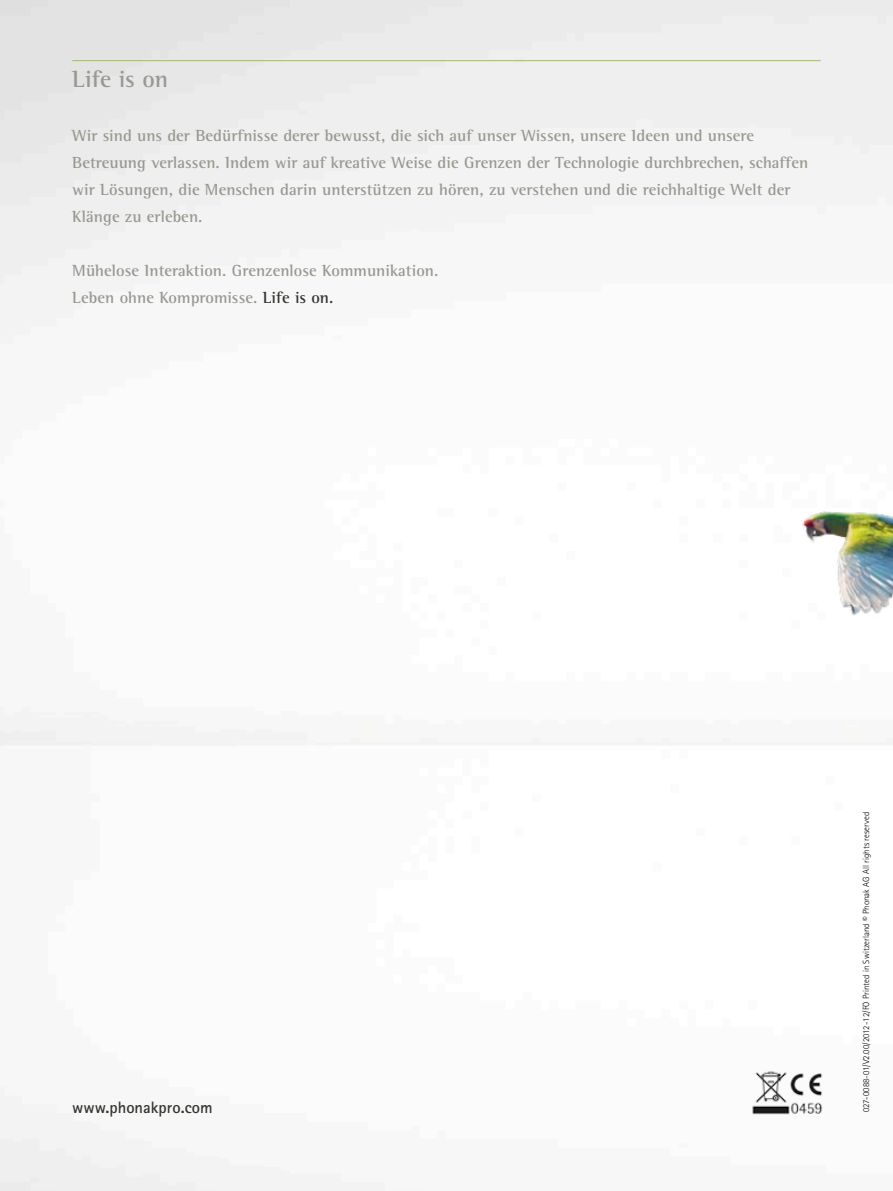
<style>
.page{position:relative;width:893px;height:1191px;background:#fff}
.page>*{position:absolute;margin:0;border:0;box-sizing:border-box;transform-origin:0 0}
.t1{font:700 24px "Rotis Semi Serif Pro";color:#999991}
.t2{font:700 16.5px/27px "Rotis Semi Serif Pro";letter-spacing:.005em;color:#999991}
.t3{font:700 16.5px "Rotis Sans Serif Pro";letter-spacing:.005em;color:#353530}
.t4{font:300 9px "Rotis Sans Serif Pro";letter-spacing:.005em;color:#000}
.s1{color:#353530}
</style>
<div class="page">
<img style="left:763px;top:499px;width:130px;height:127px">
<hr style="left:72px;top:60px;width:749px;height:1px;background:#99c74b">
<img style="left:750px;top:1066px;width:41px;height:52px">
<img style="left:790px;top:1072px;width:37px;height:42px">
<h1 class="t1" style="left:72px;top:64px;width:97px">Life is on</h1>
<p class="t2" style="left:72px;top:122px;width:737px">Wir sind uns der Bedürfnisse derer bewusst, die sich auf unser Wissen, unsere Ideen und unsere Betreuung verlassen. Indem wir auf kreative Weise die Grenzen der Technologie durchbrechen, schaffen wir Lösungen, die Menschen darin unterstützen zu hören, zu verstehen und die reichhaltige Welt der Klänge zu erleben.</p>
<p class="t2" style="left:72px;top:256px;width:368px">Mühelose Interaktion. Grenzenlose Kommunikation.<br>Leben ohne Kompromisse. <span class="s1">Life is on.</span></p>
<p class="t3" style="left:72px;top:1097px;width:142px">www.phonakpro.com</p>
<p class="t4" style="left:861px;top:1112px;width:302px;rotate:-90deg">027-0088-01/V2.00/2012-12/FO Printed in Switzerland © Phonak AG All rights reserved</p>
</div>
